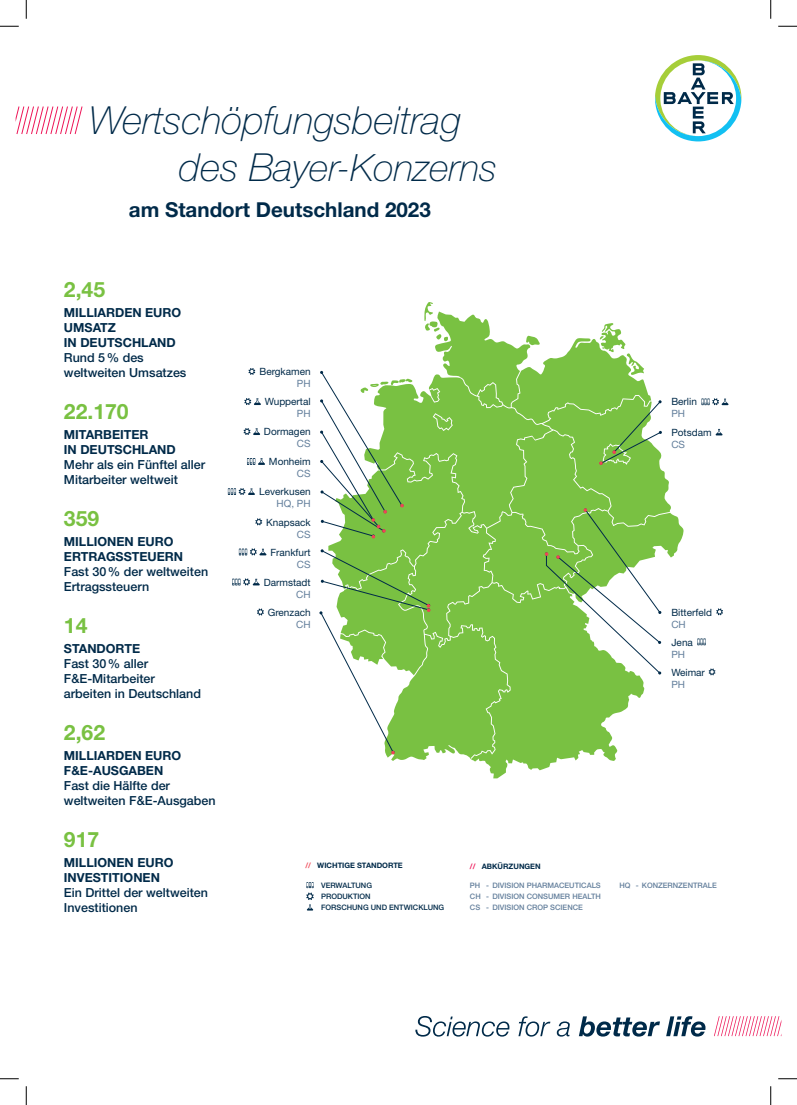
<style>
.page{position:relative;width:797px;height:1105px;background:#fff}
.page>*{position:absolute;margin:0;border:0;box-sizing:border-box;transform-origin:0 0}
.t1{font:italic 100 38.75px "Helvetica Neue LT Std";color:#002a49}
.t2{font:italic 100 37.62px "Helvetica Neue LT Std";color:#002a49}
.t3{font:700 21.12px "Helvetica Neue LT Std";color:#79c142}
.t4{font:700 20.62px "Helvetica Neue LT Std";color:#002a49}
.Absatzformat_1{font:500 12.5px/15px "Helvetica Neue LT Std";color:#002a49}
.Absatzformat_1-2{font:700 12.5px/15px "Helvetica Neue LT Std";color:#002a49}
.t5{font:10px "Helvetica Neue LT Std";color:#002a49}
.t6{font:10px "Helvetica Neue LT Std";color:#627e9b}
.t7{font:500 7.5px "Helvetica Neue LT Std";color:#627e9b}
.t8{font:500 7.5px "Helvetica Neue LT Std";color:#002a49}
.t9{font:700 7.5px "Helvetica Neue LT Std";color:#002a49}
.s1{font-size:38.75px}
.s2{color:#ef4655}
.s3{color:#ed1255}
</style>
<div class="page">
<svg style="left:716px;top:608px;width:7px;height:7px"></svg>
<svg style="left:697px;top:638px;width:8px;height:7px"></svg>
<svg style="left:248px;top:368px;width:7px;height:7px"></svg>
<svg style="left:708px;top:668px;width:7px;height:7px"></svg>
<svg style="left:701px;top:398px;width:27px;height:7px"></svg>
<svg style="left:715px;top:429px;width:7px;height:6px"></svg>
<svg style="left:244px;top:398px;width:17px;height:7px"></svg>
<svg style="left:243px;top:428px;width:17px;height:7px"></svg>
<svg style="left:247px;top:458px;width:18px;height:7px"></svg>
<svg style="left:228px;top:488px;width:27px;height:7px"></svg>
<svg style="left:239px;top:548px;width:28px;height:7px"></svg>
<svg style="left:232px;top:578px;width:28px;height:7px"></svg>
<svg style="left:257px;top:608px;width:7px;height:7px"></svg>
<svg style="left:386px;top:754px;width:230px;height:24px"></svg>
<svg style="left:319px;top:302px;width:364px;height:452px"></svg>
<svg style="left:255px;top:518px;width:7px;height:7px"></svg>
<svg style="left:16px;top:106px;width:66px;height:28px"></svg>
<svg style="left:306px;top:882px;width:8px;height:28px"></svg>
<svg style="left:655px;top:55px;width:86px;height:86px"></svg>
<svg style="left:415px;top:1016px;width:290px;height:20px"></svg>
<svg style="left:714px;top:1016px;width:67px;height:20px"></svg>
<svg style="left:0;top:25px;width:19px;height:2px"></svg>
<svg style="left:778px;top:25px;width:19px;height:2px"></svg>
<svg style="left:0;top:1078px;width:19px;height:1px"></svg>
<svg style="left:778px;top:1078px;width:19px;height:1px"></svg>
<svg style="left:25px;top:0;width:2px;height:19px"></svg>
<svg style="left:25px;top:1086px;width:2px;height:19px"></svg>
<svg style="left:770px;top:0;width:1px;height:19px"></svg>
<svg style="left:770px;top:1086px;width:1px;height:19px"></svg>
<p class="t1" style="left:89px;top:98px;width:374px">Wertschöpfungsbeitrag</p>
<p class="t2" style="left:179px;top:146px;width:319px"><span class="s1">des Bay</span>er-Konzerns</p>
<p class="t4" style="left:129px;top:197px;width:303px">am Standort Deutschland 2023</p>
<p class="t3" style="left:64px;top:277px;width:43px">2,45</p>
<p class="Absatzformat_1-2" style="left:64px;top:305px;width:119px">MILLIARDEN EURO<br>UMSATZ<br>IN DEUTSCHLAND</p>
<p class="Absatzformat_1" style="left:64px;top:350px;width:81px">Rund 5% des</p>
<p class="Absatzformat_1" style="left:64px;top:365px;width:124px">weltweiten Umsatzes</p>
<p class="t3" style="left:64px;top:399px;width:66px">22.170</p>
<p class="Absatzformat_1-2" style="left:64px;top:427px;width:113px">MITARBEITER<br>IN DEUTSCHLAND</p>
<p class="Absatzformat_1" style="left:64px;top:457px;width:143px">Mehr als ein Fünftel aller<br>Mitarbeiter weltweit</p>
<p class="t3" style="left:64px;top:505px;width:37px">359</p>
<p class="Absatzformat_1-2" style="left:64px;top:533px;width:121px">MILLIONEN EURO<br>ERTRAGSSTEUERN</p>
<p class="Absatzformat_1" style="left:64px;top:563px;width:146px">Fast 30% der weltweiten<br>Ertragssteuern</p>
<p class="t3" style="left:64px;top:612px;width:25px">14</p>
<p class="Absatzformat_1-2" style="left:64px;top:640px;width:78px">STANDORTE</p>
<p class="Absatzformat_1" style="left:64px;top:655px;width:92px">Fast 30% aller<br>F&amp;E-Mitarbeiter</p>
<p class="Absatzformat_1" style="left:64px;top:685px;width:139px">arbeiten in Deutschland</p>
<p class="t3" style="left:64px;top:719px;width:43px">2,62</p>
<p class="Absatzformat_1-2" style="left:64px;top:747px;width:119px">MILLIARDEN EURO</p>
<p class="Absatzformat_1-2" style="left:64px;top:762px;width:101px">F&amp;E-AUSGABEN</p>
<p class="Absatzformat_1" style="left:64px;top:777px;width:153px">Fast die Hälfte der weltweiten F&amp;E-Ausgaben</p>
<p class="t3" style="left:64px;top:826px;width:37px">917</p>
<p class="Absatzformat_1-2" style="left:64px;top:854px;width:111px">MILLIONEN EURO</p>
<p class="Absatzformat_1-2" style="left:64px;top:869px;width:98px">INVESTITIONEN</p>
<p class="Absatzformat_1" style="left:64px;top:884px;width:146px">Ein Drittel der weltweiten<br>Investitionen</p>
<p class="t5" style="left:259px;top:366px;width:53px">Bergkamen</p>
<p class="t6" style="left:297px;top:378px;width:15px">PH</p>
<p class="t5" style="left:265px;top:396px;width:47px">Wuppertal</p>
<p class="t6" style="left:297px;top:408px;width:15px">PH</p>
<p class="t5" style="left:264px;top:426px;width:48px">Dormagen</p>
<p class="t6" style="left:297px;top:438px;width:15px">CS</p>
<p class="t5" style="left:269px;top:456px;width:43px">Monheim</p>
<p class="t6" style="left:297px;top:468px;width:15px">CS</p>
<p class="t5" style="left:259px;top:486px;width:53px">Leverkusen</p>
<p class="t6" style="left:276px;top:498px;width:36px">HQ, PH</p>
<p class="t5" style="left:270px;top:546px;width:42px">Frankfurt</p>
<p class="t6" style="left:297px;top:558px;width:15px">CS</p>
<p class="t5" style="left:264px;top:576px;width:48px">Darmstadt</p>
<p class="t6" style="left:296px;top:588px;width:16px">CH</p>
<p class="t5" style="left:268px;top:606px;width:44px">Grenzach</p>
<p class="t6" style="left:296px;top:618px;width:16px">CH</p>
<p class="t5" style="left:266px;top:516px;width:46px">Knapsack</p>
<p class="t6" style="left:297px;top:528px;width:15px">CS</p>
<p class="t5" style="left:671px;top:396px;width:27px">Berlin</p>
<p class="t6" style="left:671px;top:408px;width:15px">PH</p>
<p class="t5" style="left:671px;top:426px;width:42px">Potsdam</p>
<p class="t6" style="left:671px;top:438px;width:15px">CS</p>
<p class="t5" style="left:671px;top:606px;width:42px">Bitterfeld</p>
<p class="t6" style="left:671px;top:618px;width:16px">CH</p>
<p class="t5" style="left:671px;top:636px;width:23px">Jena</p>
<p class="t6" style="left:671px;top:648px;width:15px">PH</p>
<p class="t5" style="left:671px;top:666px;width:35px">Weimar</p>
<p class="t6" style="left:671px;top:678px;width:15px">PH</p>
<p class="t9" style="left:305px;top:861px;width:99px"><span class="s2">//</span> WICHTIGE STANDORTE</p>
<p class="t8" style="left:321px;top:881px;width:52px">VERWALTUNG</p>
<p class="t8" style="left:321px;top:892px;width:51px">PRODUKTION</p>
<p class="t8" style="left:321px;top:902px;width:125px">FORSCHUNG UND ENTWICKLUNG</p>
<p class="t9" style="left:470px;top:861px;width:72px"><span class="s3">//</span> ABKÜRZUNGEN</p>
<p class="t7" style="left:470px;top:881px;width:132px">PH - DIVISION PHARMACEUTICALS</p>
<p class="t7" style="left:470px;top:892px;width:132px">CH - DIVISION CONSUMER HEALTH</p>
<p class="t7" style="left:470px;top:902px;width:114px">CS - DIVISION CROP SCIENCE</p>
<p class="t7" style="left:619px;top:881px;width:99px">HQ - KONZERNZENTRALE</p>
</div>
